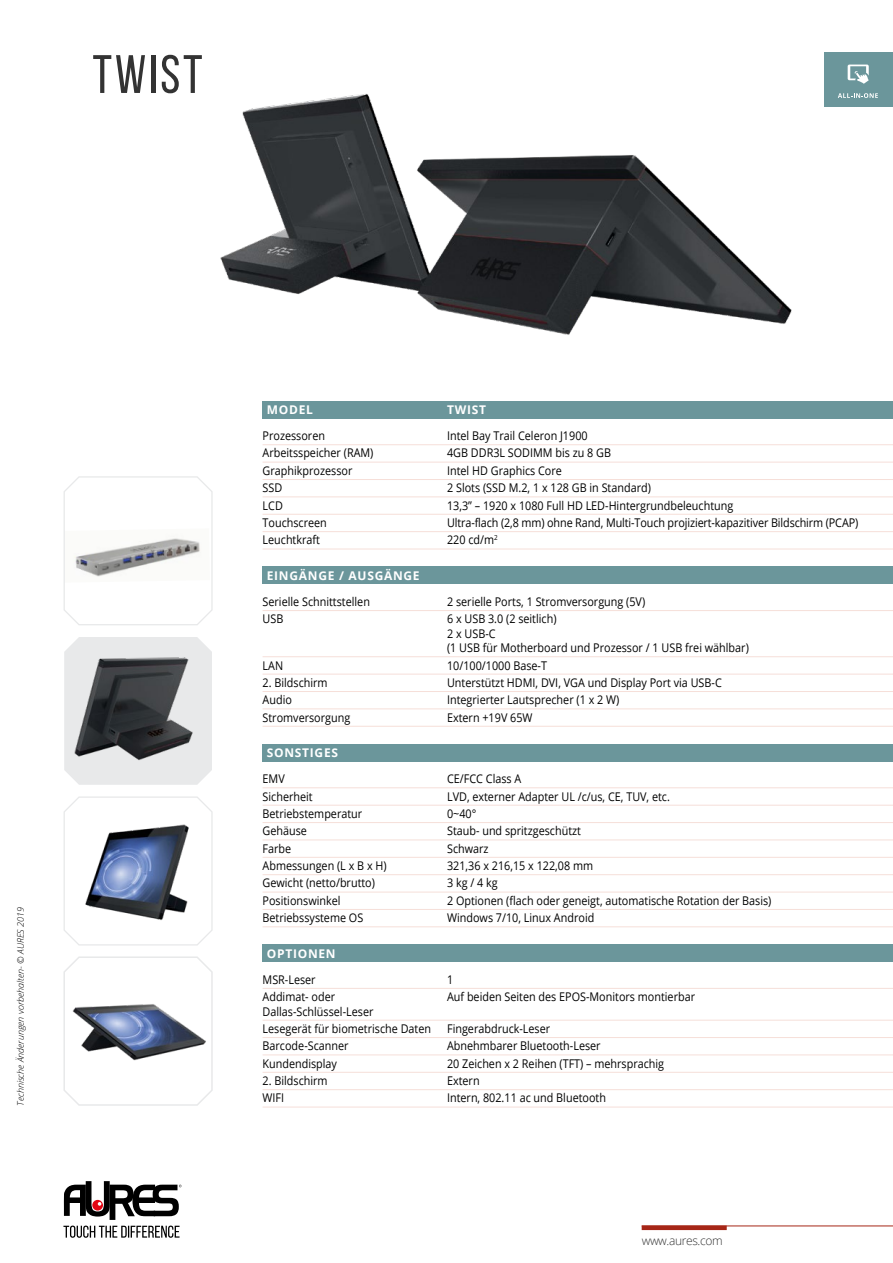
<style>
.page{position:relative;width:893px;height:1263px;background:#fff}
.page>*{position:absolute;margin:0;border:0;box-sizing:border-box;transform-origin:0 0}
.t1{font:54px "Bebas Neue";letter-spacing:.05em;color:#333}
.t2{font:12px/14.4px "Open Sans";color:#000;scale:.9 1}
.t3{font:700 12px "Open Sans";letter-spacing:.06em;color:#fff}
.t4{font:300 12px "Open Sans";letter-spacing:-.03em;color:#333}
.t5{font:italic 300 9px "Open Sans";color:#000}
</style>
<div class="page">
<svg style="left:63px;top:1181px;width:119px;height:57px"></svg>
<div style="left:642px;top:1225px;width:85px;height:5px;background:#a62617"></div>
<hr style="left:642px;top:1225px;width:251px;height:1px;background:#a62617">
<div style="left:824px;top:52px;width:69px;height:55px;background:#6b969b"></div>
<svg style="left:848px;top:65px;width:21px;height:19px"></svg>
<svg style="left:839px;top:93px;width:39px;height:5px"></svg>
<div style="left:263px;top:401px;width:630px;height:17px;background:#6b969b"></div>
<hr style="left:263px;top:444px;width:630px;height:1px;background:#f6dfd9">
<hr style="left:263px;top:462px;width:630px;height:1px;background:#f6dfd9">
<hr style="left:263px;top:479px;width:630px;height:1px;background:#f6dfd9">
<hr style="left:263px;top:496px;width:630px;height:1px;background:#f6dfd9">
<hr style="left:263px;top:514px;width:630px;height:1px;background:#f6dfd9">
<hr style="left:263px;top:531px;width:630px;height:1px;background:#f6dfd9">
<hr style="left:263px;top:549px;width:630px;height:1px;background:#f6dfd9">
<div style="left:263px;top:567px;width:630px;height:17px;background:#6b969b"></div>
<hr style="left:263px;top:610px;width:630px;height:1px;background:#f6dfd9">
<hr style="left:263px;top:656px;width:630px;height:1px;background:#f6dfd9">
<hr style="left:263px;top:674px;width:630px;height:1px;background:#f6dfd9">
<hr style="left:263px;top:691px;width:630px;height:1px;background:#f6dfd9">
<hr style="left:263px;top:708px;width:630px;height:1px;background:#f6dfd9">
<hr style="left:263px;top:726px;width:630px;height:1px;background:#f6dfd9">
<div style="left:263px;top:744px;width:630px;height:17px;background:#6b969b"></div>
<hr style="left:263px;top:787px;width:630px;height:1px;background:#f6dfd9">
<hr style="left:263px;top:805px;width:630px;height:1px;background:#f6dfd9">
<hr style="left:263px;top:822px;width:630px;height:1px;background:#f6dfd9">
<hr style="left:263px;top:839px;width:630px;height:1px;background:#f6dfd9">
<hr style="left:263px;top:857px;width:630px;height:1px;background:#f6dfd9">
<hr style="left:263px;top:874px;width:630px;height:1px;background:#f6dfd9">
<hr style="left:263px;top:892px;width:630px;height:1px;background:#f6dfd9">
<hr style="left:263px;top:909px;width:630px;height:1px;background:#f6dfd9">
<hr style="left:263px;top:926px;width:630px;height:1px;background:#f6dfd9">
<div style="left:263px;top:944px;width:630px;height:18px;background:#6b969b"></div>
<hr style="left:263px;top:988px;width:630px;height:1px;background:#f6dfd9">
<hr style="left:263px;top:1020px;width:630px;height:1px;background:#f6dfd9">
<hr style="left:263px;top:1037px;width:630px;height:1px;background:#f6dfd9">
<hr style="left:263px;top:1054px;width:630px;height:1px;background:#f6dfd9">
<hr style="left:263px;top:1072px;width:630px;height:1px;background:#f6dfd9">
<hr style="left:263px;top:1089px;width:630px;height:1px;background:#f6dfd9">
<hr style="left:263px;top:1107px;width:630px;height:1px;background:#f6dfd9">
<svg style="left:63px;top:476px;width:150px;height:149px"></svg>
<svg style="left:63px;top:956px;width:150px;height:150px"></svg>
<svg style="left:63px;top:796px;width:150px;height:150px"></svg>
<svg style="left:64px;top:637px;width:148px;height:148px;background:#eaebec"></svg>
<img style="left:64px;top:652px;width:148px;height:118px">
<img style="left:220px;top:93px;width:619px;height:242px">
<h1 class="t1" style="left:92px;top:45px;width:112px">TWIST</h1>
<p class="t5" style="left:14px;top:1106px;width:200px;rotate:-90deg">Technische Änderungen vorbehalten- © AURES 2019</p>
<p class="t3" style="left:267px;top:401px;width:48px">MODEL</p>
<p class="t3" style="left:447px;top:401px;width:40px">TWIST</p>
<p class="t2" style="left:263px;top:428px;width:71px">Prozessoren</p>
<p class="t2" style="left:447px;top:428px;width:158px">Intel Bay Trail Celeron J1900</p>
<p class="t2" style="left:263px;top:446px;width:125px">Arbeitsspeicher (RAM)</p>
<p class="t2" style="left:447px;top:446px;width:184px">4GB DDR3L SODIMM bis zu 8 GB</p>
<p class="t2" style="left:263px;top:463px;width:101px">Graphikprozessor</p>
<p class="t2" style="left:447px;top:463px;width:129px">Intel HD Graphics Core</p>
<p class="t2" style="left:263px;top:480px;width:23px">SSD</p>
<p class="t2" style="left:447px;top:480px;width:228px">2 Slots (SSD M.2, 1 x 128 GB in Standard)</p>
<p class="t2" style="left:263px;top:498px;width:24px">LCD</p>
<p class="t2" style="left:447px;top:498px;width:320px">13,3” – 1920 x 1080 Full HD LED-Hintergrundbeleuchtung</p>
<p class="t2" style="left:263px;top:515px;width:73px">Touchscreen</p>
<p class="t2" style="left:447px;top:515px;width:458px">Ultra-flach (2,8 mm) ohne Rand, Multi-Touch projiziert-kapazitiver Bildschirm (PCAP)</p>
<p class="t2" style="left:263px;top:532px;width:65px">Leuchtkraft</p>
<p class="t2" style="left:447px;top:532px;width:58px">220 cd/m<sup>2</sup></p>
<p class="t3" style="left:267px;top:567px;width:154px">EINGÄNGE / AUSGÄNGE</p>
<p class="t2" style="left:263px;top:594px;width:121px">Serielle Schnittstellen</p>
<p class="t2" style="left:447px;top:594px;width:222px">2 serielle Ports, 1 Stromversorgung (5V)</p>
<p class="t2" style="left:263px;top:611px;width:25px">USB</p>
<p class="t2" style="left:447px;top:611px;width:337px">6 x USB 3.0 (2 seitlich)<br>2 x USB-C<br>(1 USB für Motherboard und Prozessor / 1 USB frei wählbar)</p>
<p class="t2" style="left:263px;top:658px;width:24px">LAN</p>
<p class="t2" style="left:447px;top:658px;width:113px">10/100/1000 Base-T</p>
<p class="t2" style="left:263px;top:675px;width:74px">2. Bildschirm</p>
<p class="t2" style="left:447px;top:675px;width:307px">Unterstützt HDMI, DVI, VGA und Display Port via USB-C</p>
<p class="t2" style="left:263px;top:692px;width:34px">Audio</p>
<p class="t2" style="left:447px;top:692px;width:193px">Integrierter Lautsprecher (1 x 2 W)</p>
<p class="t2" style="left:263px;top:710px;width:99px">Stromversorgung</p>
<p class="t2" style="left:447px;top:710px;width:97px">Extern +19V 65W</p>
<p class="t3" style="left:267px;top:744px;width:73px">SONSTIGES</p>
<p class="t2" style="left:263px;top:771px;width:26px">EMV</p>
<p class="t2" style="left:447px;top:771px;width:84px">CE/FCC Class A</p>
<p class="t2" style="left:263px;top:789px;width:57px">Sicherheit</p>
<p class="t2" style="left:447px;top:789px;width:249px">LVD, externer Adapter UL /c/us, CE, TUV, etc.</p>
<p class="t2" style="left:263px;top:806px;width:112px">Betriebstemperatur</p>
<p class="t2" style="left:447px;top:806px;width:34px">0~40°</p>
<p class="t2" style="left:263px;top:823px;width:51px">Gehäuse</p>
<p class="t2" style="left:447px;top:823px;width:150px">Staub- und spritzgeschützt</p>
<p class="t2" style="left:263px;top:841px;width:33px">Farbe</p>
<p class="t2" style="left:447px;top:841px;width:48px">Schwarz</p>
<p class="t2" style="left:263px;top:858px;width:139px">Abmessungen (L x B x H)</p>
<p class="t2" style="left:447px;top:858px;width:164px">321,36 x 216,15 x 122,08 mm</p>
<p class="t2" style="left:263px;top:875px;width:126px">Gewicht (netto/brutto)</p>
<p class="t2" style="left:447px;top:875px;width:58px">3 kg / 4 kg</p>
<p class="t2" style="left:263px;top:893px;width:88px">Positionswinkel</p>
<p class="t2" style="left:447px;top:893px;width:362px">2 Optionen (flach oder geneigt, automatische Rotation der Basis)</p>
<p class="t2" style="left:263px;top:910px;width:113px">Betriebssysteme OS</p>
<p class="t2" style="left:447px;top:910px;width:165px">Windows 7/10, Linux Android</p>
<p class="t3" style="left:267px;top:945px;width:70px">OPTIONEN</p>
<p class="t2" style="left:263px;top:972px;width:61px">MSR-Leser</p>
<p class="t2" style="left:447px;top:972px;width:8px">1</p>
<p class="t2" style="left:263px;top:989px;width:82px">Addimat- oder</p>
<p class="t2" style="left:447px;top:989px;width:277px">Auf beiden Seiten des EPOS-Monitors montierbar</p>
<p class="t2" style="left:263px;top:1002px;width:189px;line-height:17.4px">Dallas-Schlüssel-Leser<br>Lesegerät für biometrische Daten</p>
<p class="t2" style="left:447px;top:1021px;width:116px">Fingerabdruck-Leser</p>
<p class="t2" style="left:263px;top:1038px;width:97px">Barcode-Scanner</p>
<p class="t2" style="left:447px;top:1038px;width:172px">Abnehmbarer Bluetooth-Leser</p>
<p class="t2" style="left:263px;top:1056px;width:84px">Kundendisplay</p>
<p class="t2" style="left:447px;top:1056px;width:243px">20 Zeichen x 2 Reihen (TFT) – mehrsprachig</p>
<p class="t2" style="left:263px;top:1073px;width:74px">2. Bildschirm</p>
<p class="t2" style="left:447px;top:1073px;width:38px">Extern</p>
<p class="t2" style="left:263px;top:1090px;width:26px">WIFI</p>
<p class="t2" style="left:447px;top:1090px;width:178px">Intern, 802.11 ac und Bluetooth</p>
<p class="t4" style="left:642px;top:1233px;width:83px">www.aures.com</p>
</div>
